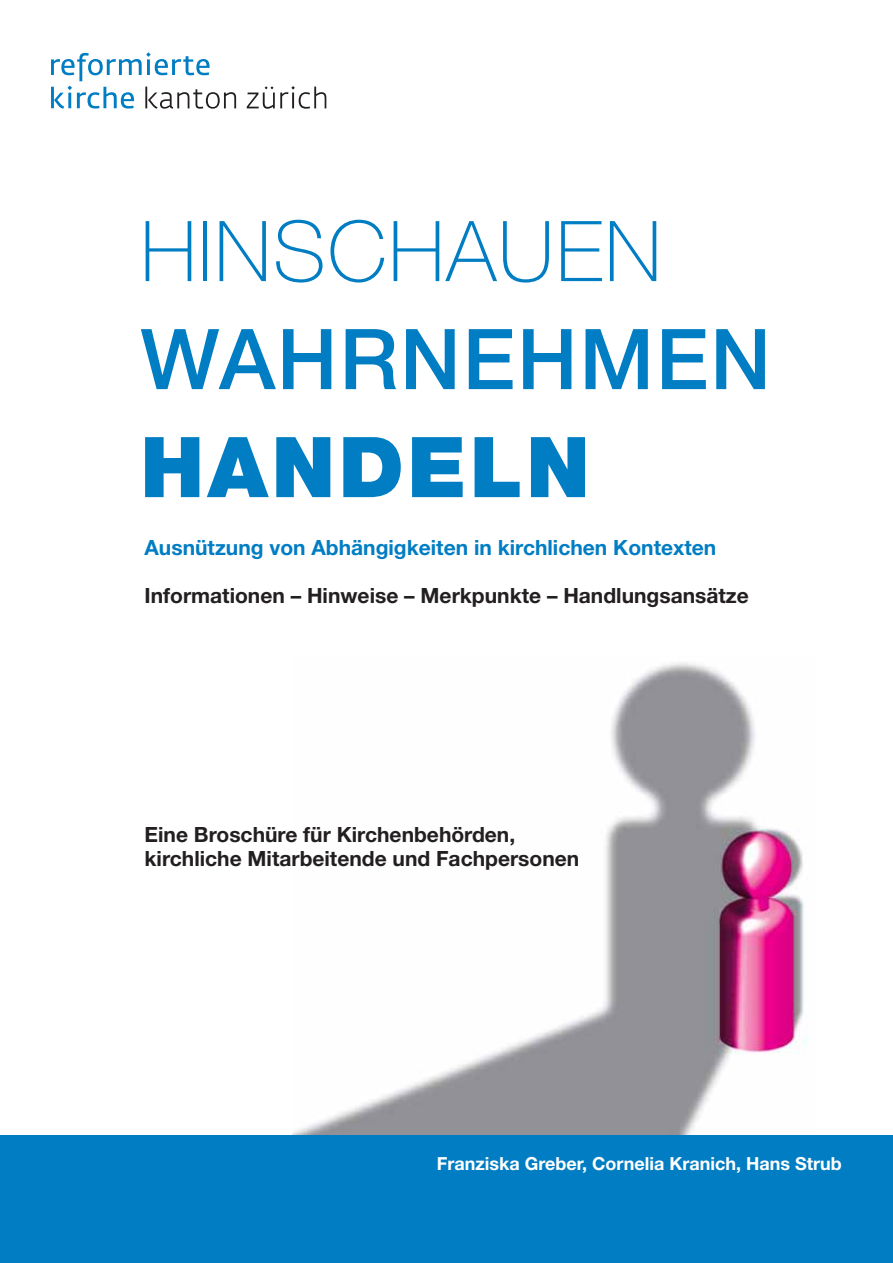
<style>
.page{position:relative;width:893px;height:1263px;background:#fff}
.page>*{position:absolute;margin:0;border:0;box-sizing:border-box;transform-origin:0 0}
.t1{font:100 84px "Helvetica Neue LT Pro";letter-spacing:.02em;color:#007dc3}
.t2{font:500 84px "Helvetica Neue LT Pro";letter-spacing:.02em;color:#007dc3}
.t3{font:900 84px "Helvetica Neue LT Pro";letter-spacing:.04em;color:#007dc3}
.t4{font:700 21px/24px "Helvetica Neue LT Pro";color:#231f20}
.t5{font:700 21px "Helvetica Neue LT Pro";color:#007dc3}
.t6{font:700 18px "Helvetica Neue LT Pro";color:#fff}
</style>
<div class="page">
<svg style="left:51px;top:52px;width:185px;height:57px"></svg>
<svg style="left:247px;top:86px;width:79px;height:23px"></svg>
<img style="left:292px;top:662px;width:515px;height:473px">
<div style="left:0;top:1135px;width:893px;height:128px;background:#007dc3"></div>
<h1 class="t1" style="left:140px;top:221px;width:523px">HINSCHAUEN</h1>
<h1 class="t2" style="left:140px;top:329px;width:632px">WAHRNEHMEN</h1>
<h1 class="t3" style="left:140px;top:437px;width:451px">HANDELN</h1>
<p class="t5" style="left:145px;top:540px;width:573px">Ausnützung von Abhängigkeiten in kirchlichen Kontexten</p>
<p class="t4" style="left:145px;top:586px;width:606px">Informationen – Hinweise – Merkpunkte – Handlungsansätze</p>
<p class="t4" style="left:145px;top:825px;width:436px">Eine Broschüre für Kirchenbehörden, kirchliche Mitarbeitende und Fachpersonen</p>
<p class="t6" style="left:437px;top:1157px;width:407px">Franziska Greber, Cornelia Kranich, Hans Strub</p>
</div>
